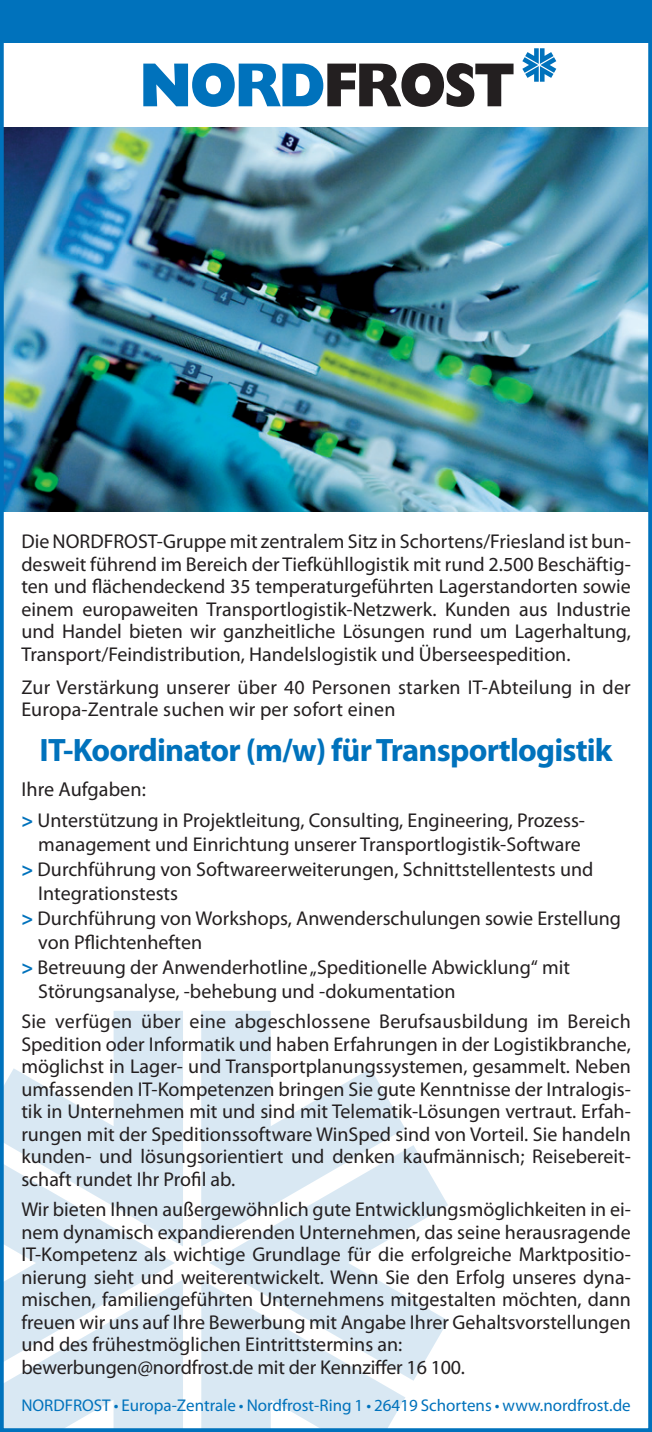
<style>
.page{position:relative;width:652px;height:1432px;background:#fff}
.page>*{position:absolute;margin:0;border:0;box-sizing:border-box;transform-origin:0 0}
.t1{font:700 32.5px "Myriad Pro";letter-spacing:-.025em;color:#0072bc}
.t2{font:20.25px "Myriad Pro";color:#231f20}
.t3{font:20px/22.5px "Myriad Pro";color:#231f20;text-align:justify}
.t4{font:17px "Myriad Pro";color:#0072bc}
.s1{font-weight:700;color:#0072bc}
.s2{font-size:21.25px}
</style>
<div class="page">
<img style="left:5px;top:128px;width:642px;height:384px">
<svg style="left:5px;top:1011px;width:178px;height:235px;fill:#d9e8f3"></svg>
<svg style="left:201px;top:1011px;width:204px;height:235px;fill:#d9e8f3"></svg>
<svg style="left:5px;top:1280px;width:178px;height:146px;background:#dbe9f3"></svg>
<svg style="left:201px;top:1280px;width:204px;height:146px;background:#ddeaf4"></svg>
<svg style="left:5px;top:1145px;width:170px;height:235px;fill:#d9e8f3"></svg>
<svg style="left:209px;top:1145px;width:239px;height:235px;fill:#d9e8f3"></svg>
<div style="left:0;top:0;width:652px;height:43px;background:#0072bc"></div>
<svg style="left:522px;top:48px;width:34px;height:34px"></svg>
<svg style="left:143px;top:63px;width:371px;height:44px"></svg>
<div style="left:0;top:7px;width:652px;height:1424px;border:4px solid #0072bc"></div>
<p class="t3" style="left:21px;top:530px;width:611px">Die NORDFROST-Gruppe mit zentralem Sitz in Schortens/Friesland ist bun&shy;desweit führend im Bereich der Tiefkühllogistik mit rund 2.500 Beschäftig&shy;ten und flächendeckend 35 temperaturgeführten Lagerstandorten sowie einem europaweiten Transportlogistik-Netzwerk. Kunden aus Industrie und Handel bieten wir ganzheitliche Lösungen rund um Lagerhaltung, Transport/Feindistribution, Handelslogistik und Überseespedition.</p>
<p class="t3" style="left:21px;top:675px;width:611px">Zur Verstärkung unserer über 40 Personen starken IT-Abteilung in der<br>Europa-Zentrale suchen wir per sofort einen</p>
<p class="t1" style="left:40px;top:729px;width:574px">IT-Koordinator (m/w) für Transportlogistik</p>
<p class="t2" style="left:21px;top:777px;width:126px">Ihre Aufgaben:</p>
<p class="t3" style="left:21px;top:808px;width:565px"><span class="s1">&gt;</span> Unterstützung in Projektleitung, Consulting, Engineering, Prozess-</p>
<p class="t3" style="left:38px;top:832px;width:544px">management und Einrichtung unserer Transportlogistik-Software</p>
<p class="t3" style="left:21px;top:857px;width:574px"><span class="s1">&gt;</span> Durchführung von Softwareerweiterungen, Schnittstellentests und</p>
<p class="t3" style="left:38px;top:881px;width:141px">Integrationstests</p>
<p class="t3" style="left:21px;top:907px;width:601px"><span class="s1">&gt;</span> Durchführung von Workshops, Anwenderschulungen sowie Erstellung</p>
<p class="t3" style="left:38px;top:931px;width:165px">von Pflichtenheften</p>
<p class="t3" style="left:21px;top:956px;width:550px"><span class="s1">&gt;</span> Betreuung der Anwenderhotline „Speditionelle Abwicklung“ mit</p>
<p class="t3" style="left:38px;top:980px;width:419px">Störungsanalyse, -behebung und -dokumentation</p>
<p class="t3" style="left:21px;top:1010px;width:611px">Sie verfügen über eine abgeschlossene Berufsausbildung im Bereich Spedition oder Informatik und haben Erfahrungen in der Logistikbranche, möglichst in Lager- und Transportplanungssystemen, gesammelt. Neben umfassenden IT-Kompetenzen bringen Sie gute Kenntnisse der Intralogis&shy;tik in Unternehmen mit und sind mit Telematik-Lösungen vertraut. Erfah&shy;rungen mit der Speditionssoftware WinSped sind von Vorteil. Sie handeln kunden- und lösungsorientiert und denken kaufmännisch; Reisebereit&shy;schaft rundet Ihr Profil ab.</p>
<p class="t3" style="left:21px;top:1197px;width:611px">Wir bieten Ihnen außergewöhnlich gute Entwicklungsmöglichkeiten in ei&shy;nem dynamisch expandierenden Unternehmen, das seine herausragende IT-Kompetenz als wichtige Grundlage für die erfolgreiche Marktpositio&shy;nierung sieht und weiterentwickelt. Wenn Sie den Erfolg unseres dyna&shy;mischen, familiengeführten Unternehmens mitgestalten möchten, dann freuen wir uns auf Ihre Bewerbung mit Angabe Ihrer Gehaltsvorstellungen und des frühestmöglichen Eintrittstermins an:</p>
<p class="t3" style="left:21px;top:1355px;width:445px">bewerbungen<span class="s2">@</span>nordfrost.de mit der Kennziffer 16 100.</p>
<p class="t4" style="left:21px;top:1394px;width:611px">NORDFROST • Europa-Zentrale • Nordfrost-Ring 1 • 26419 Schortens • www.nordfrost.de</p>
</div>
